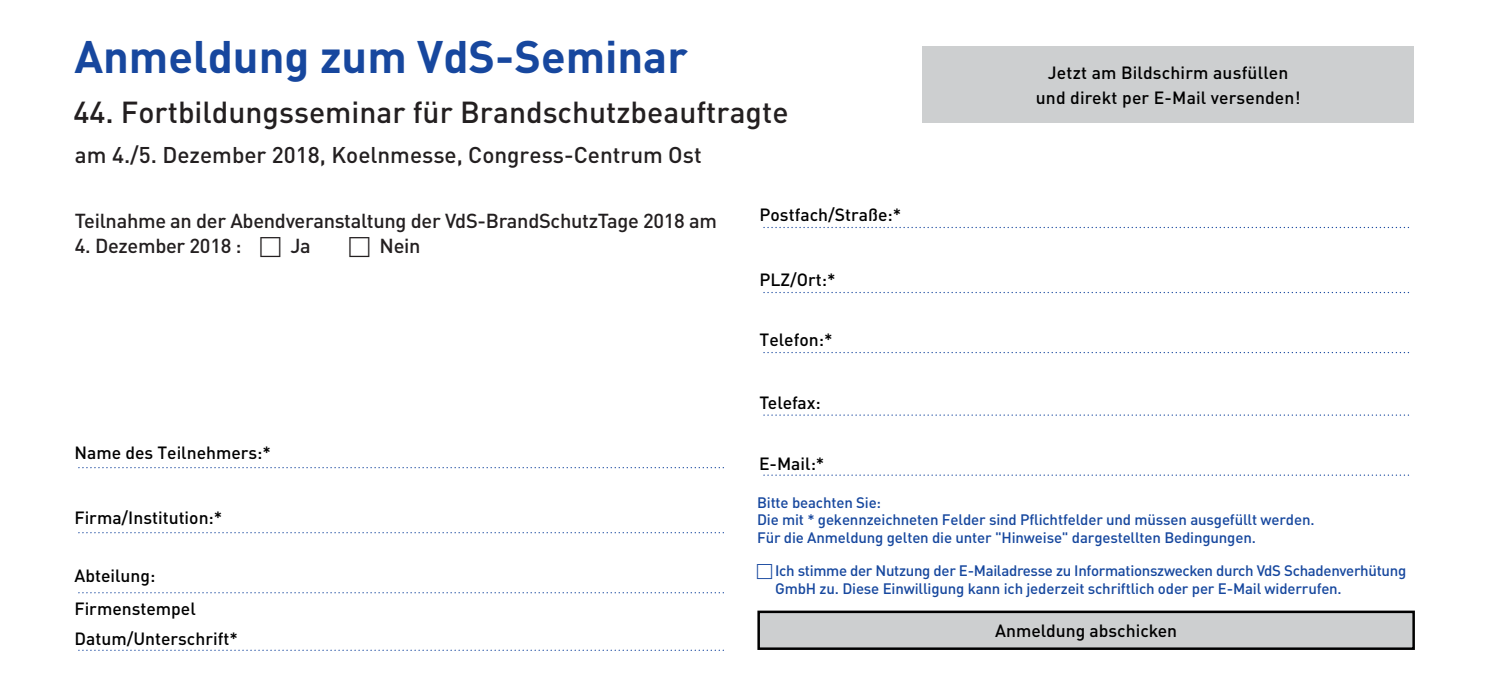
<style>
.page{position:relative;width:1489px;height:695px;background:#fff}
.page>*{position:absolute;margin:0;border:0;box-sizing:border-box;transform-origin:0 0}
.t1{font:700 45px "DIN Pro";color:#17479e}
.t2{font:500 30px "DIN Pro";color:#231f20}
.t3{font:500 22.5px "DIN Pro";color:#231f20}
.t4{font:500 20px "DIN Pro";letter-spacing:-.015em;color:#231f20}
.t5{font:500 17.5px/25px "DIN Pro";color:#000;text-align:center}
.t6{font:500 15px/17.5px "DIN Pro";letter-spacing:-.01em;color:#16479e}
</style>
<div class="page">
<svg style="left:79px;top:467px;width:645px;height:1px"></svg>
<svg style="left:79px;top:532px;width:645px;height:1px"></svg>
<svg style="left:79px;top:592px;width:645px;height:1px"></svg>
<svg style="left:79px;top:649px;width:645px;height:1px"></svg>
<svg style="left:764px;top:227px;width:645px;height:1px"></svg>
<svg style="left:764px;top:292px;width:645px;height:1px"></svg>
<svg style="left:764px;top:352px;width:645px;height:1px"></svg>
<svg style="left:764px;top:414px;width:645px;height:1px"></svg>
<svg style="left:764px;top:474px;width:645px;height:1px"></svg>
<div style="left:922px;top:46px;width:491px;height:77px;background:#cdcfd0"></div>
<div style="left:758px;top:611px;width:655px;height:37px;background:#cdcfd0"></div>
<div style="left:757px;top:610px;width:657px;height:39px;border:2px solid #000"></div>
<h1 class="t1" style="left:74px;top:19px;width:615px">Anmeldung zum VdS-Seminar</h1>
<h2 class="t2" style="left:73px;top:88px;width:716px">44. Fortbildungsseminar für Brandschutzbeauftragte</h2>
<h3 class="t3" style="left:75px;top:137px;width:628px">am 4./5. Dezember 2018, Koelnmesse, Congress-Centrum Ost</h3>
<h3 class="t4" style="left:75px;top:205px;width:643px">Teilnahme an der Abendveranstaltung der VdS-BrandSchutzTage 2018 am</h3>
<h3 class="t4" style="left:75px;top:230px;width:168px">4. Dezember 2018 :</h3>
<h3 class="t4" style="left:290px;top:230px;width:22px">Ja</h3>
<h3 class="t4" style="left:379px;top:230px;width:42px">Nein</h3>
<p class="t5" style="left:74px;top:438px;width:198px">Name des Teilnehmers:*</p>
<p class="t5" style="left:759px;top:200px;width:143px">Postfach/Straße:*</p>
<p class="t5" style="left:759px;top:265px;width:78px">PLZ/Ort:*</p>
<p class="t5" style="left:759px;top:325px;width:74px">Telefon:*</p>
<p class="t5" style="left:759px;top:388px;width:63px">Telefax:</p>
<p class="t5" style="left:759px;top:449px;width:67px">E-Mail:*</p>
<p class="t5" style="left:1035px;top:58px;width:266px">Jetzt am Bildschirm ausfüllen und direkt per E-Mail versenden!</p>
<p class="t5" style="left:74px;top:503px;width:149px">Firma/Institution:*</p>
<p class="t5" style="left:74px;top:560px;width:82px">Abteilung:</p>
<p class="t5" style="left:74px;top:592px;width:165px;line-height:29.2px;text-align:left">Firmenstempel<br>Datum/Unterschrift*</p>
<p class="t6" style="left:757px;top:492px;width:559px">Bitte beachten Sie:<br>Die mit * gekennzeichneten Felder sind Pflichtfelder und müssen ausgefüllt werden.<br>Für die Anmeldung gelten die unter "Hinweise" dargestellten Bedingungen.</p>
<p class="t6" style="left:775px;top:559px;width:632px">Ich stimme der Nutzung der E-Mailadresse zu Informationszwecken durch VdS Schadenverhütung<br>GmbH zu. Diese Einwilligung kann ich jederzeit schriftlich oder per E-Mail widerrufen.</p>
<p class="t5" style="left:995px;top:616px;width:183px">Anmeldung abschicken</p>
</div>
